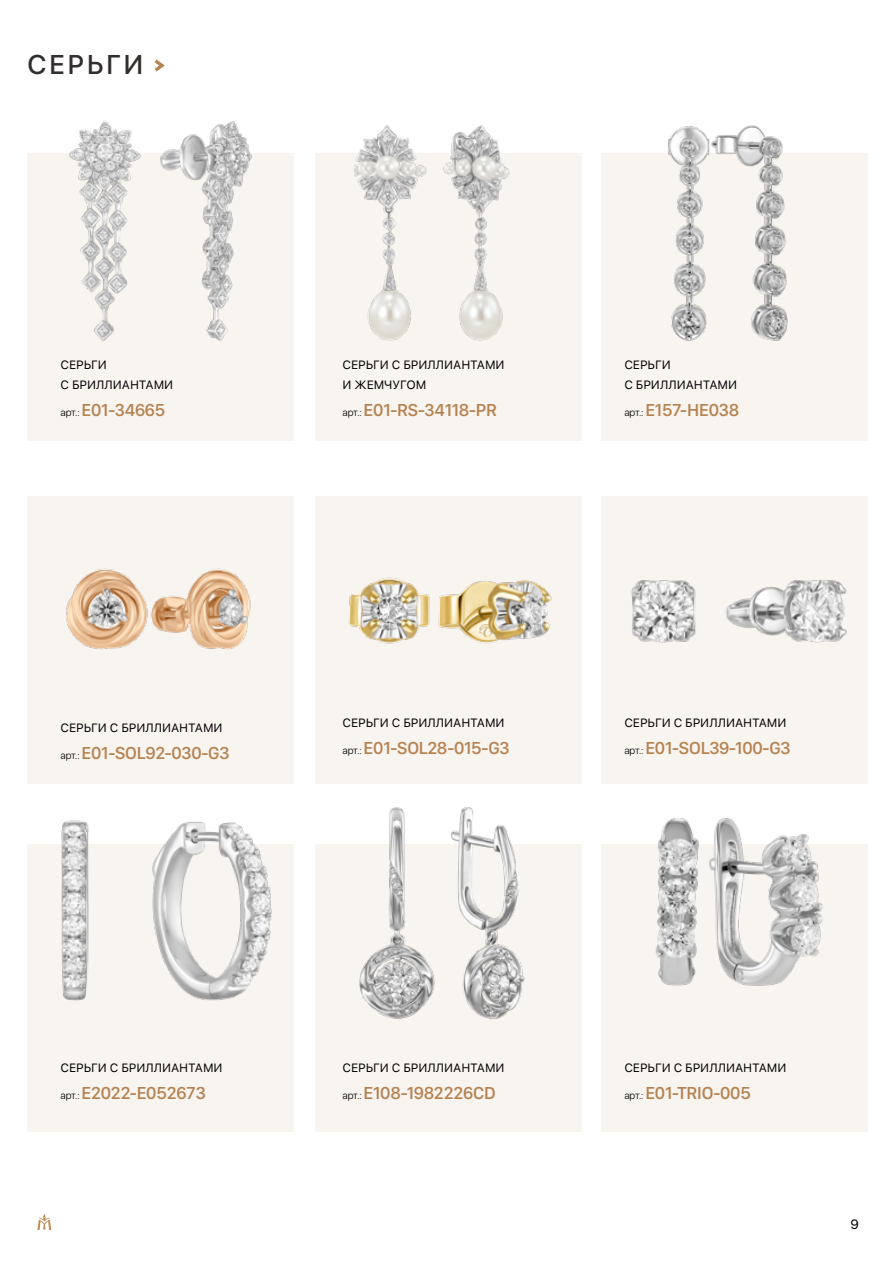
<style>
.page{position:relative;width:893px;height:1263px;background:#fff}
.page>*{position:absolute;margin:0;border:0;box-sizing:border-box;transform-origin:0 0}
.t1{font:500 27px "SF Pro Display";letter-spacing:.11em;color:#312e2d}
.t2{font:500 18px "SF Compact Display";letter-spacing:-.01em;color:#b68250}
.t3{font:13.5px "SF Pro Display";color:#000}
.t4{font:12px/19.5px "SFUI Text";letter-spacing:-.01em;color:#000}
.s1{font-family:"SF Pro Display";font-weight:300;font-size:10.5px;color:#000}
</style>
<div class="page">
<svg style="left:37px;top:1214px;width:14px;height:16px"></svg>
<div style="left:28px;top:154px;width:266px;height:287px;background:#f8f4f0"></div>
<div style="left:315px;top:154px;width:267px;height:287px;background:#f8f4f0"></div>
<div style="left:601px;top:154px;width:266px;height:287px;background:#f8f4f0"></div>
<div style="left:28px;top:496px;width:266px;height:287px;background:#f8f4f0"></div>
<div style="left:315px;top:496px;width:267px;height:287px;background:#f8f4f0"></div>
<div style="left:601px;top:496px;width:266px;height:287px;background:#f8f4f0"></div>
<div style="left:28px;top:845px;width:266px;height:287px;background:#f8f4f0"></div>
<div style="left:315px;top:845px;width:267px;height:287px;background:#f8f4f0"></div>
<div style="left:601px;top:845px;width:266px;height:287px;background:#f8f4f0"></div>
<img style="left:49px;top:121px;width:245px;height:221px">
<img style="left:66px;top:568px;width:185px;height:82px">
<img style="left:28px;top:820px;width:266px;height:181px">
<img style="left:354px;top:125px;width:196px;height:216px">
<img style="left:348px;top:578px;width:204px;height:66px">
<img style="left:351px;top:807px;width:209px;height:212px">
<img style="left:613px;top:125px;width:254px;height:216px">
<img style="left:631px;top:496px;width:237px;height:225px">
<img style="left:632px;top:818px;width:215px;height:168px">
<svg style="left:154px;top:59px;width:11px;height:13px"></svg>
<h1 class="t1" style="left:28px;top:49px;width:117px">СЕРЬГИ</h1>
<p class="t4" style="left:61px;top:356px;width:114px">СЕРЬГИ<br>C БРИЛЛИАНТАМИ</p>
<h2 class="t2" style="left:61px;top:399px;width:106px"><span class="s1">арт.:</span> E01-34665</h2>
<p class="t4" style="left:343px;top:356px;width:164px">СЕРЬГИ C БРИЛЛИАНТАМИ<br>И ЖЕМЧУГОМ</p>
<h2 class="t2" style="left:343px;top:399px;width:156px"><span class="s1">арт.:</span> E01-RS-34118-PR</h2>
<p class="t4" style="left:624px;top:356px;width:114px">СЕРЬГИ<br>C БРИЛЛИАНТАМИ</p>
<h2 class="t2" style="left:624px;top:399px;width:116px"><span class="s1">арт.:</span> E157-HE038</h2>
<p class="t4" style="left:61px;top:718px;width:164px">СЕРЬГИ C БРИЛЛИАНТАМИ</p>
<h2 class="t2" style="left:61px;top:742px;width:171px"><span class="s1">арт.:</span> E01-SOL92-030-G3</h2>
<p class="t4" style="left:343px;top:713px;width:164px">СЕРЬГИ C БРИЛЛИАНТАМИ</p>
<h2 class="t2" style="left:343px;top:737px;width:169px"><span class="s1">арт.:</span> E01-SOL28-015-G3</h2>
<p class="t4" style="left:624px;top:713px;width:164px">СЕРЬГИ C БРИЛЛИАНТАМИ</p>
<h2 class="t2" style="left:624px;top:737px;width:168px"><span class="s1">арт.:</span> E01-SOL39-100-G3</h2>
<p class="t4" style="left:61px;top:1058px;width:164px">СЕРЬГИ C БРИЛЛИАНТАМИ</p>
<h2 class="t2" style="left:61px;top:1082px;width:147px"><span class="s1">арт.:</span> E2022-E052673</h2>
<p class="t4" style="left:343px;top:1058px;width:164px">СЕРЬГИ C БРИЛЛИАНТАМИ</p>
<h2 class="t2" style="left:343px;top:1082px;width:154px"><span class="s1">арт.:</span> E108-1982226CD</h2>
<p class="t4" style="left:624px;top:1058px;width:164px">СЕРЬГИ C БРИЛЛИАНТАМИ</p>
<h2 class="t2" style="left:624px;top:1082px;width:128px"><span class="s1">арт.:</span> E01-TRIO-005</h2>
<p class="t3" style="left:850px;top:1216px;width:10px">9</p>
</div>
